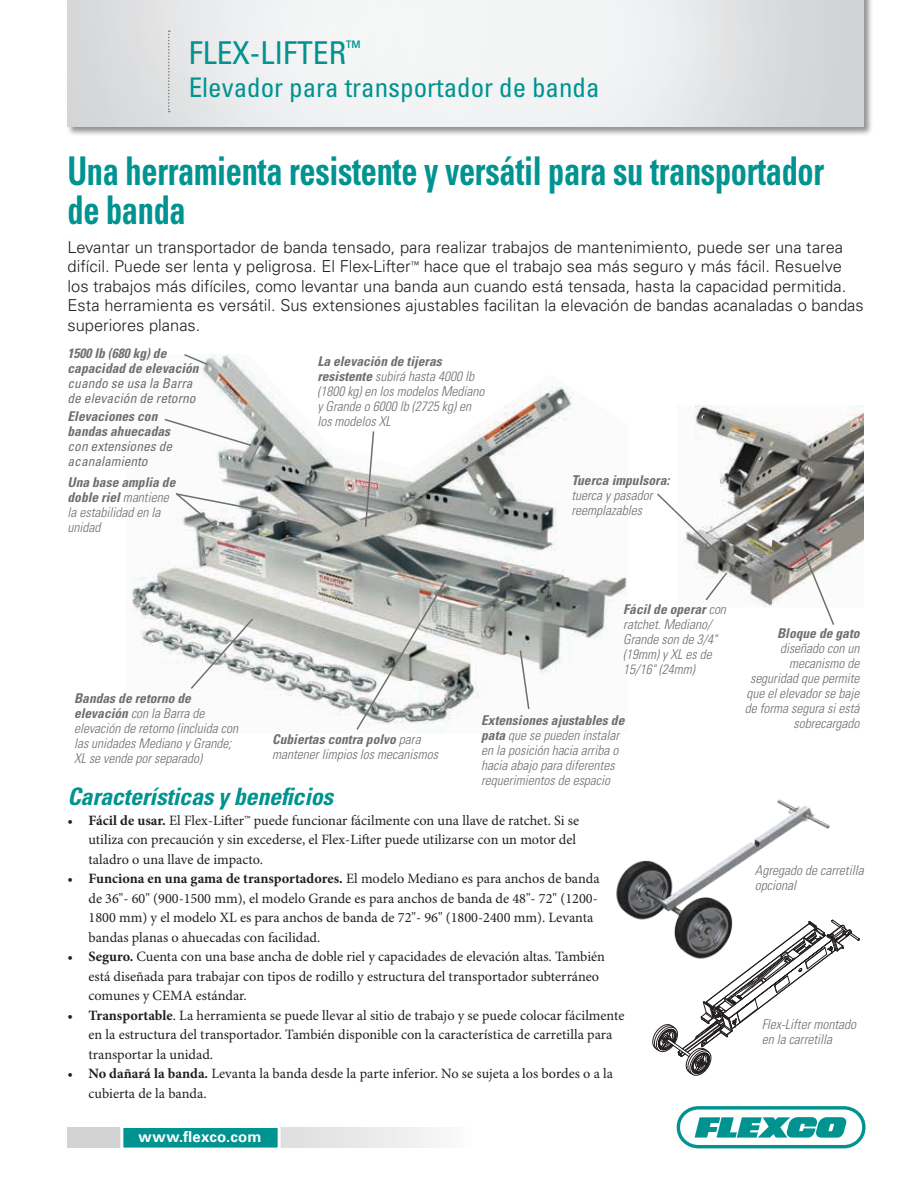
<style>
.page{position:relative;width:918px;height:1188px;background:#fff}
.page>*{position:absolute;margin:0;border:0;box-sizing:border-box;transform-origin:0 0}
.t1{font:700 condensed 39.6px/39px "Univers LT Std";letter-spacing:-.01em;color:#009390;scale:.82 1}
.t2{font:condensed 31.5px "Univers LT Std";color:#009390}
.t3{font:condensed 27px "Univers LT Std";color:#009390}
.t4{font:italic 700 condensed 24px "Univers LT Std";letter-spacing:-.01em;color:#009390}
.t5{font:300 16.5px/19.5px "Univers LT Std";color:#231f20}
.t6{font:700 15.6px "Univers LT Std";letter-spacing:.005em;color:#fff}
.t7{font:700 15px "Univers LT Std";letter-spacing:.02em;color:#fff}
.t8{font:14.25px/19.5px "Minion Pro";color:#231f20}
.t9{font:italic 300 condensed 13.5px/15px "Univers LT Std";color:#6d6f71}
.t10{font:italic 700 condensed 13.5px/15px "Univers LT Std";color:#6d6f71}
.t11{font:italic condensed 13.5px/15px "Univers LT Std";color:#6d6f71}
.s1{font-weight:700}
</style>
<div class="page">
<div style="left:66px;top:0;width:808px;height:136px;background:#231f20;opacity:.5"></div>
<img style="left:68px;top:0;width:796px;height:126px">
<svg style="left:677px;top:1106px;width:188px;height:42px"></svg>
<svg style="left:68px;top:1128px;width:369px;height:20px"></svg>
<div style="left:120px;top:1125px;width:161px;height:26px;background:#009390;border:3px solid #fff"></div>
<svg style="left:168px;top:31px;width:2px;height:81px"></svg>
<img style="left:694px;top:405px;width:170px;height:202px">
<img style="left:130px;top:354px;width:497px;height:379px">
<svg style="left:189px;top:617px;width:66px;height:74px"></svg>
<svg style="left:163px;top:418px;width:90px;height:29px"></svg>
<svg style="left:364px;top:430px;width:11px;height:98px"></svg>
<svg style="left:519px;top:649px;width:11px;height:62px"></svg>
<svg style="left:183px;top:354px;width:26px;height:12px"></svg>
<svg style="left:355px;top:578px;width:93px;height:154px"></svg>
<svg style="left:174px;top:491px;width:97px;height:40px"></svg>
<svg style="left:657px;top:492px;width:78px;height:110px"></svg>
<svg style="left:794px;top:530px;width:42px;height:95px"></svg>
<svg style="left:652px;top:920px;width:208px;height:156px"></svg>
<img style="left:616px;top:799px;width:217px;height:161px">
<h2 class="t2" style="left:189px;top:33px;width:173px">FLEX-LIFTER<sup>™</sup></h2>
<h3 class="t3" style="left:189px;top:70px;width:412px">Elevador para transportador de banda</h3>
<h1 class="t1" style="left:68px;top:152px;width:924px">Una herramienta resistente y versátil para su transportador de banda</h1>
<p class="t5" style="left:67px;top:237px;width:798px">Levantar un transportador de banda tensado, para realizar trabajos de mantenimiento, puede ser una tarea difícil. Puede ser lenta y peligrosa. El Flex-Lifter<sup>™</sup> hace que el trabajo sea más seguro y más fácil. Resuelve los trabajos más difíciles, como levantar una banda aun cuando está tensada, hasta la capacidad permitida.<br>Esta herramienta es versátil. Sus extensiones ajustables facilitan la elevación de bandas acanaladas o bandas superiores planas.</p>
<p class="t10" style="left:68px;top:346px;width:133px">1500 lb (680 kg) de capacidad de elevación</p>
<p class="t11" style="left:68px;top:375px;width:130px">cuando se usa la Barra de elevación de retorno</p>
<p class="t10" style="left:68px;top:409px;width:104px">Elevaciones con bandas ahuecadas</p>
<p class="t11" style="left:68px;top:439px;width:106px">con extensiones de acanalamiento</p>
<p class="t9" style="left:317px;top:354px;width:169px"><span class="s1">La elevación de tijeras resistente</span> subirá hasta 4000 lb (1800 kg) en los modelos Mediano y Grande o 6000 lb (2725 kg) en los modelos XL</p>
<p class="t9" style="left:68px;top:475px;width:109px"><span class="s1">Una base amplia de doble riel</span> mantiene la estabilidad en la unidad</p>
<p class="t10" style="left:571px;top:473px;width:99px">Tuerca impulsora:</p>
<p class="t9" style="left:571px;top:488px;width:82px">tuerca y pasador reemplazables</p>
<p class="t9" style="left:623px;top:602px;width:104px"><span class="s1">Fácil de operar</span> con ratchet. Mediano/<br>Grande son de 3/4" (19mm) y XL es de<br>15/16" (24mm)</p>
<p class="t9" style="left:481px;top:713px;width:145px"><span class="s1">Extensiones ajustables de pata</span> que se pueden instalar en la posición hacia arriba o hacia abajo para diferentes requerimientos de espacio</p>
<p class="t9" style="left:74px;top:690px;width:166px"><span class="s1">Bandas de retorno de elevación</span> con la Barra de elevación de retorno (incluida con las unidades Mediano y Grande;<br>XL se vende por separado)</p>
<p class="t9" style="left:272px;top:731px;width:167px"><span class="s1">Cubiertas contra polvo</span> para mantener limpios los mecanismos</p>
<h3 class="t4" style="left:68px;top:781px;width:267px">Características y beneficios</h3>
<p class="t8" style="left:89px;top:811px;width:492px;text-indent:-21px">• <span class="s1">Fácil de usar.</span> El Flex-Lifter™ puede funcionar fácilmente con una llave de ratchet. Si se utiliza con precaución y sin excederse, el Flex-Lifter puede utilizarse con un motor del taladro o una llave de impacto.</p>
<p class="t8" style="left:89px;top:869px;width:513px;text-indent:-21px">• <span class="s1">Funciona en una gama de transportadores.</span> El modelo Mediano es para anchos de banda de 36"- 60" (900-1500 mm), el modelo Grande es para anchos de banda de 48"- 72" (1200- 1800 mm) y el modelo XL es para anchos de banda de 72"- 96" (1800-2400 mm). Levanta bandas planas o ahuecadas con facilidad.</p>
<p class="t8" style="left:89px;top:947px;width:518px;text-indent:-21px">• <span class="s1">Seguro.</span> Cuenta con una base ancha de doble riel y capacidades de elevación altas. También está diseñada para trabajar con tipos de rodillo y estructura del transportador subterráneo comunes y CEMA estándar.</p>
<p class="t8" style="left:89px;top:1006px;width:537px;text-indent:-21px">• <span class="s1">Transportable</span>. La herramienta se puede llevar al sitio de trabajo y se puede colocar fácilmente en la estructura del transportador. También disponible con la característica de carretilla para transportar la unidad.</p>
<p class="t8" style="left:89px;top:1064px;width:526px;text-indent:-21px">• <span class="s1">No dañará la banda.</span> Levanta la banda desde la parte inferior. No se sujeta a los bordes o a la cubierta de la banda.</p>
<p class="t7" style="left:138px;top:1128px;width:125px">www.flexco.com</p>
<p class="t6" style="left:125px;top:1128px;width:130px">w w.flexco.com</p>
<p class="t10" style="left:777px;top:625px;width:84px">Bloque de gato</p>
<p class="t9" style="left:745px;top:641px;width:116px;text-align:right">diseñado con un mecanismo de seguridad que permite que el elevador se baje de forma segura si está sobrecargado</p>
<p class="t9" style="left:755px;top:863px;width:110px">Agregado de carretilla opcional</p>
<p class="t9" style="left:762px;top:1017px;width:96px">Flex-Lifter montado en la carretilla</p>
</div>
